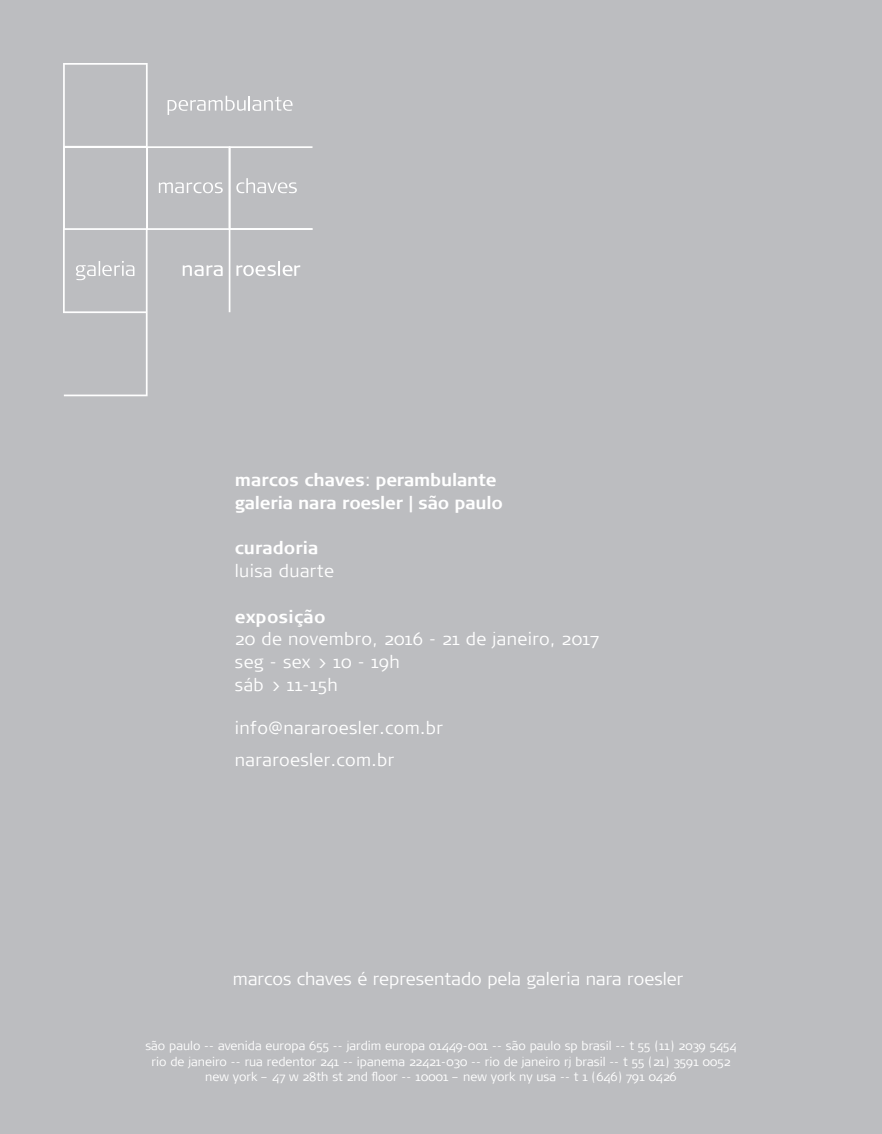
<style>
.page{position:relative;width:882px;height:1134px;background:#bcbdc0}
.page>*{position:absolute;margin:0;border:0;box-sizing:border-box;transform-origin:0 0}
.t1{font:300 17.5px/22.8px "Signa";letter-spacing:.02em;color:#fff}
.t2{font:700 17.5px/22.8px "Signa";letter-spacing:-.015em;color:#fff}
.t3{font:300 17.5px "Signa";color:#fff}
.t4{font:700 17.5px "Signa";letter-spacing:.02em;color:#fff}
.t5{font:300 12.25px/15.8px "Signa";color:#fff;text-align:center}
.s1{font-weight:300}
</style>
<div class="page">
<svg style="left:63px;top:230px;width:238px;height:166px"></svg>
<svg style="left:183px;top:261px;width:117px;height:15px"></svg>
<svg style="left:63px;top:63px;width:250px;height:167px"></svg>
<h1 class="t2" style="left:235px;top:469px;width:270px">marcos chaves<span class="s1">:</span> perambulante galeria nara roesler | são paulo</h1>
<h1 class="t2" style="left:235px;top:537px;width:85px">curadoria</h1>
<h1 class="t1" style="left:235px;top:560px;width:101px">luisa duarte</h1>
<h1 class="t4" style="left:235px;top:606px;width:92px">exposição</h1>
<h1 class="t1" style="left:235px;top:628px;width:366px">20 de novembro, 2016 - 21 de janeiro, 2017 seg - sex &gt; 10 - 19h<br>sáb &gt; 11-15h</h1>
<h1 class="t1" style="left:235px;top:713px;width:210px;line-height:31.5px">info@nararoesler.com.br nararoesler.com.br</h1>
<h1 class="t3" style="left:233px;top:969px;width:452px">marcos chaves é representado pela galeria nara roesler</h1>
<p class="t5" style="left:145px;top:1038px;width:593px">são paulo -- avenida europa 655 -- jardim europa 01449-001 -- são paulo sp brasil -- t 55 (11) 2039 5454 rio de janeiro -- rua redentor 241 -- ipanema 22421-030 -- rio de janeiro rj brasil -- t 55 (21) 3591 0052 new york – 47 w 28th st 2nd floor -- 10001 – new york ny usa -- t 1 (646) 791 0426</p>
</div>
